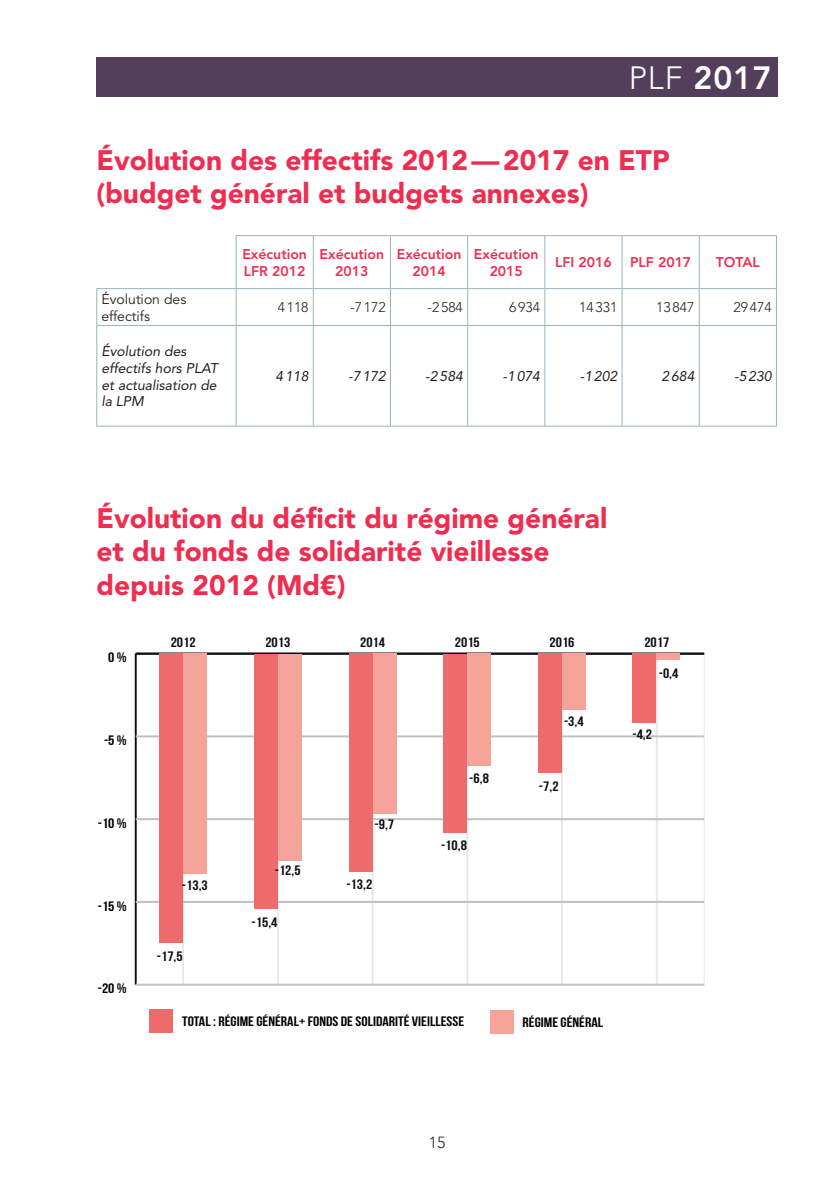
<style>
.page{position:relative;width:840px;height:1191px;background:#fff}
.page>*{position:absolute;margin:0;border:0;box-sizing:border-box;transform-origin:0 0}
.t1{font:800 32px "Avenir LT";color:#fff}
.t2{font:900 28px/33.6px "Avenir LT";color:#ee2d50}
.t3{font:300 16px "Avenir LT";color:#231f20}
.t4{font:italic 14px/16.8px "Avenir LT";color:#231f20}
.t5{font:800 14px/16.8px "Avenir LT";color:#ee2d50;text-align:center}
.t6{font:300 14px "Avenir LT";color:#231f20}
.t7{font:14px/16.8px "Avenir LT";color:#231f20}
.t8{font:700 13.6px "Bebas Neue";color:#0e0c15;scale:1.15 1}
.t9{font:700 13.6px "Bebas Neue";color:#000001;scale:1.15 1}
.s1{font-weight:300}
</style>
<div class="page">
<div style="left:96px;top:57px;width:681px;height:39px;background:#533e5c"></div>
<hr style="left:96px;top:325px;width:140px;height:1px;background:#9bb4bd">
<hr style="left:236px;top:325px;width:77px;height:1px;background:#9bb4bd">
<hr style="left:313px;top:325px;width:77px;height:1px;background:#9bb4bd">
<hr style="left:390px;top:325px;width:77px;height:1px;background:#9bb4bd">
<hr style="left:467px;top:325px;width:77px;height:1px;background:#9bb4bd">
<hr style="left:544px;top:325px;width:77px;height:1px;background:#9bb4bd">
<hr style="left:621px;top:325px;width:77px;height:1px;background:#9bb4bd">
<hr style="left:698px;top:325px;width:78px;height:1px;background:#9bb4bd">
<hr style="left:96px;top:426px;width:140px;height:1px;background:#9bb4bd">
<hr style="left:236px;top:426px;width:77px;height:1px;background:#9bb4bd">
<hr style="left:313px;top:426px;width:77px;height:1px;background:#9bb4bd">
<hr style="left:390px;top:426px;width:77px;height:1px;background:#9bb4bd">
<hr style="left:467px;top:426px;width:77px;height:1px;background:#9bb4bd">
<hr style="left:544px;top:426px;width:77px;height:1px;background:#9bb4bd">
<hr style="left:621px;top:426px;width:77px;height:1px;background:#9bb4bd">
<hr style="left:698px;top:426px;width:78px;height:1px;background:#9bb4bd">
<hr style="left:236px;top:235px;width:77px;height:1px;background:#9bb4bd">
<hr style="left:236px;top:236px;width:1px;height:52px;background:#9bb4bd">
<hr style="left:313px;top:235px;width:77px;height:1px;background:#9bb4bd">
<hr style="left:313px;top:236px;width:1px;height:52px;background:#9bb4bd">
<hr style="left:390px;top:235px;width:77px;height:1px;background:#9bb4bd">
<hr style="left:390px;top:236px;width:1px;height:52px;background:#9bb4bd">
<hr style="left:467px;top:235px;width:77px;height:1px;background:#9bb4bd">
<hr style="left:467px;top:236px;width:1px;height:52px;background:#9bb4bd">
<hr style="left:544px;top:235px;width:77px;height:1px;background:#9bb4bd">
<hr style="left:544px;top:236px;width:1px;height:52px;background:#9bb4bd">
<hr style="left:621px;top:235px;width:77px;height:1px;background:#9bb4bd">
<hr style="left:621px;top:236px;width:1px;height:52px;background:#9bb4bd">
<hr style="left:698px;top:235px;width:78px;height:1px;background:#9bb4bd">
<hr style="left:698px;top:236px;width:1px;height:52px;background:#9bb4bd">
<hr style="left:775px;top:236px;width:1px;height:52px;background:#9bb4bd">
<hr style="left:96px;top:288px;width:140px;height:1px;background:#9bb4bd">
<hr style="left:96px;top:289px;width:1px;height:36px;background:#9bb4bd">
<hr style="left:236px;top:288px;width:77px;height:1px;background:#9bb4bd">
<hr style="left:236px;top:289px;width:1px;height:36px;background:#9bb4bd">
<hr style="left:313px;top:288px;width:77px;height:1px;background:#9bb4bd">
<hr style="left:313px;top:289px;width:1px;height:36px;background:#9bb4bd">
<hr style="left:390px;top:288px;width:77px;height:1px;background:#9bb4bd">
<hr style="left:390px;top:289px;width:1px;height:36px;background:#9bb4bd">
<hr style="left:467px;top:288px;width:77px;height:1px;background:#9bb4bd">
<hr style="left:467px;top:289px;width:1px;height:36px;background:#9bb4bd">
<hr style="left:544px;top:288px;width:77px;height:1px;background:#9bb4bd">
<hr style="left:544px;top:289px;width:1px;height:36px;background:#9bb4bd">
<hr style="left:621px;top:288px;width:77px;height:1px;background:#9bb4bd">
<hr style="left:621px;top:289px;width:1px;height:36px;background:#9bb4bd">
<hr style="left:698px;top:288px;width:78px;height:1px;background:#9bb4bd">
<hr style="left:698px;top:289px;width:1px;height:36px;background:#9bb4bd">
<hr style="left:775px;top:289px;width:1px;height:36px;background:#9bb4bd">
<hr style="left:96px;top:326px;width:1px;height:100px;background:#9bb4bd">
<hr style="left:236px;top:326px;width:1px;height:100px;background:#9bb4bd">
<hr style="left:313px;top:326px;width:1px;height:100px;background:#9bb4bd">
<hr style="left:390px;top:326px;width:1px;height:100px;background:#9bb4bd">
<hr style="left:467px;top:326px;width:1px;height:100px;background:#9bb4bd">
<hr style="left:544px;top:326px;width:1px;height:100px;background:#9bb4bd">
<hr style="left:621px;top:326px;width:1px;height:100px;background:#9bb4bd">
<hr style="left:698px;top:326px;width:1px;height:100px;background:#9bb4bd">
<hr style="left:775px;top:326px;width:1px;height:100px;background:#9bb4bd">
<hr style="left:182px;top:653px;width:2px;height:331px;background:#e6e9e8">
<hr style="left:277px;top:653px;width:1px;height:331px;background:#e6e9e8">
<hr style="left:371px;top:653px;width:2px;height:331px;background:#e6e9e8">
<hr style="left:466px;top:653px;width:2px;height:331px;background:#e6e9e8">
<hr style="left:560px;top:653px;width:2px;height:331px;background:#e6e9e8">
<hr style="left:655px;top:653px;width:2px;height:331px;background:#e6e9e8">
<hr style="left:135px;top:653px;width:2px;height:331px;background:#0e0c15">
<hr style="left:136px;top:983px;width:567px;height:2px;background:#c0c2c1">
<hr style="left:136px;top:901px;width:567px;height:2px;background:#c0c2c1">
<hr style="left:136px;top:818px;width:567px;height:2px;background:#c0c2c1">
<hr style="left:136px;top:735px;width:567px;height:2px;background:#c0c2c1">
<hr style="left:136px;top:652px;width:567px;height:2px;background:#0e0c15">
<div style="left:149px;top:1008px;width:24px;height:24px;background:#ed6b6b"></div>
<div style="left:159px;top:653px;width:24px;height:290px;background:#ed6b6b"></div>
<div style="left:254px;top:653px;width:24px;height:255px;background:#ed6b6b"></div>
<div style="left:348px;top:653px;width:24px;height:219px;background:#ed6b6b"></div>
<div style="left:443px;top:653px;width:24px;height:179px;background:#ed6b6b"></div>
<div style="left:538px;top:653px;width:23px;height:120px;background:#ed6b6b"></div>
<div style="left:632px;top:653px;width:23px;height:70px;background:#ed6b6b"></div>
<div style="left:490px;top:1009px;width:24px;height:24px;background:#f6a49a"></div>
<div style="left:183px;top:653px;width:24px;height:220px;background:#f6a49a"></div>
<div style="left:278px;top:653px;width:23px;height:207px;background:#f6a49a"></div>
<div style="left:372px;top:653px;width:24px;height:161px;background:#f6a49a"></div>
<div style="left:467px;top:653px;width:24px;height:113px;background:#f6a49a"></div>
<div style="left:561px;top:653px;width:24px;height:57px;background:#f6a49a"></div>
<div style="left:655px;top:653px;width:24px;height:7px;background:#f6a49a"></div>
<p class="t1" style="left:628px;top:58px;width:145px"><span class="s1">PLF</span> 2017</p>
<p class="t2" style="left:96px;top:143px;width:574px">Évolution des effectifs 2012—2017 en ETP (budget général et budgets annexes)</p>
<p class="t5" style="left:242px;top:246px;width:66px;text-align:left">Exécution<br>LFR 2012</p>
<p class="t5" style="left:319px;top:246px;width:66px">Exécution<br>2013</p>
<p class="t5" style="left:396px;top:246px;width:66px">Exécution<br>2014</p>
<p class="t5" style="left:473px;top:246px;width:66px">Exécution<br>2015</p>
<p class="t5" style="left:555px;top:254px;width:58px">LFI 2016</p>
<p class="t5" style="left:629px;top:254px;width:63px">PLF 2017</p>
<p class="t5" style="left:715px;top:254px;width:45px">TOTAL</p>
<p class="t7" style="left:101px;top:291px;width:86px">Évolution des effectifs</p>
<p class="t6" style="left:277px;top:299px;width:32px">4118</p>
<p class="t6" style="left:350px;top:299px;width:37px">-7172</p>
<p class="t6" style="left:427px;top:299px;width:37px">-2584</p>
<p class="t6" style="left:509px;top:299px;width:32px">6934</p>
<p class="t6" style="left:578px;top:299px;width:40px">14331</p>
<p class="t6" style="left:656px;top:299px;width:40px">13847</p>
<p class="t6" style="left:733px;top:299px;width:40px">29474</p>
<p class="t4" style="left:101px;top:343px;width:118px">Évolution des effectifs hors PLAT et actualisation de la LPM</p>
<p class="t4" style="left:275px;top:368px;width:34px">4118</p>
<p class="t4" style="left:348px;top:368px;width:39px">-7172</p>
<p class="t4" style="left:425px;top:368px;width:39px">-2584</p>
<p class="t4" style="left:502px;top:368px;width:39px">-1074</p>
<p class="t4" style="left:579px;top:368px;width:39px">-1202</p>
<p class="t4" style="left:661px;top:368px;width:34px">2684</p>
<p class="t4" style="left:733px;top:368px;width:39px">-5230</p>
<p class="t2" style="left:96px;top:501px;width:512px">Évolution du déficit du régime général et du fonds de solidarité vieillesse depuis 2012 (Md€)</p>
<p class="t9" style="left:108px;top:650px;width:18px">0 %</p>
<p class="t9" style="left:104px;top:733px;width:21px">-5 %</p>
<p class="t9" style="left:98px;top:815px;width:27px">-10 %</p>
<p class="t9" style="left:98px;top:898px;width:27px">-15 %</p>
<p class="t9" style="left:98px;top:981px;width:27px">-20 %</p>
<p class="t8" style="left:170px;top:634px;width:23px">2012</p>
<p class="t8" style="left:265px;top:634px;width:23px">2013</p>
<p class="t8" style="left:360px;top:634px;width:23px">2014</p>
<p class="t8" style="left:454px;top:634px;width:23px">2015</p>
<p class="t8" style="left:549px;top:634px;width:23px">2016</p>
<p class="t8" style="left:644px;top:634px;width:23px">2017</p>
<p class="t8" style="left:182px;top:878px;width:24px">-13,3</p>
<p class="t8" style="left:157px;top:949px;width:24px">-17,5</p>
<p class="t8" style="left:275px;top:863px;width:24px">-12,5</p>
<p class="t8" style="left:251px;top:914px;width:24px">-15,4</p>
<p class="t8" style="left:374px;top:816px;width:19px">-9,7</p>
<p class="t8" style="left:346px;top:876px;width:24px">-13,2</p>
<p class="t8" style="left:469px;top:771px;width:19px">-6,8</p>
<p class="t8" style="left:441px;top:838px;width:24px">-10,8</p>
<p class="t8" style="left:563px;top:713px;width:19px">-3,4</p>
<p class="t8" style="left:538px;top:778px;width:19px">-7,2</p>
<p class="t9" style="left:182px;top:1013px;width:246px">TOTAL : RÉGIME GÉNÉRAL+ FONDS DE SOLIDARITÉ VIEILLESSE</p>
<p class="t9" style="left:522px;top:1014px;width:71px">RÉGIME GÉNÉRAL</p>
<p class="t8" style="left:658px;top:665px;width:19px">-0,4</p>
<p class="t8" style="left:632px;top:726px;width:19px">-4,2</p>
<p class="t3" style="left:428px;top:1133px;width:18px">15</p>
</div>
